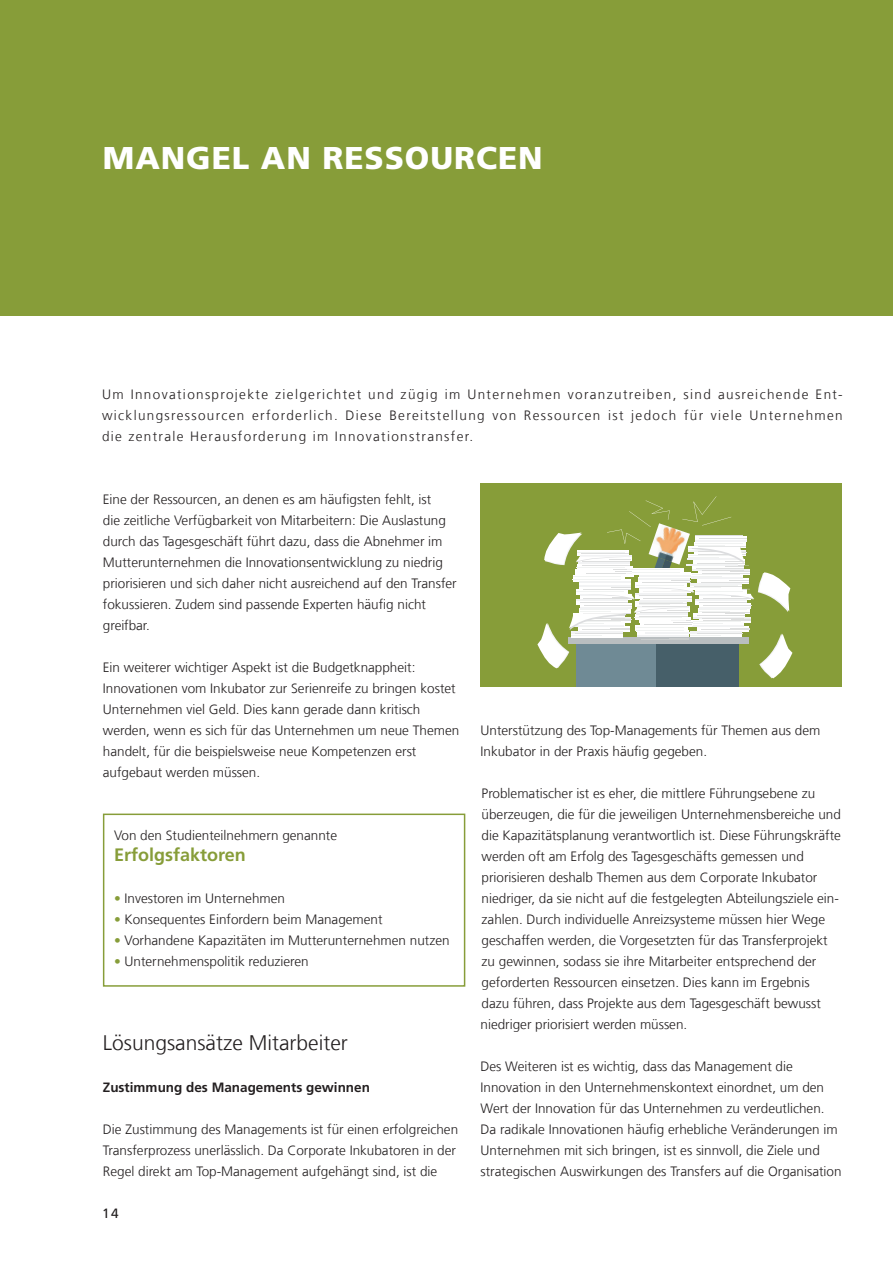
<style>
.page{position:relative;width:893px;height:1263px;background:#fff}
.page>*{position:absolute;margin:0;border:0;box-sizing:border-box;transform-origin:0 0}
._03_Standardüberschr{font:900 31.5px "Frutiger LT Com";letter-spacing:.03em;color:#fff}
._07_Zwischenüberschr{font:300 21px "Frutiger LT Com";color:#231f20}
._07_Zwischenüberschr-2{font:700 18px "Frutiger LT Com";color:#879d39}
._06_Fließtext{font:300 13.5px/21px "Frutiger LT Com";color:#231f20}
._04_Einleitungstext{font:300 13.5px/21px "Frutiger LT Com";letter-spacing:.1em;color:#231f20;text-align:justify}
._07_Zwischenüberschr-3{font:700 13.5px "Frutiger LT Com";color:#231f20}
.Absatzformat_1{font:300 13.5px "Frutiger LT Com";color:#231f20}
.t1{font:13.5px "Frutiger LT Com";color:#231f20}
.s1{color:#879d39}
</style>
<div class="page">
<div style="left:0;top:0;width:893px;height:315px;background:#879d39"></div>
<div style="left:480px;top:483px;width:362px;height:203px;background:#879d39"></div>
<div style="left:576px;top:644px;width:82px;height:42px;background:#6f8a95"></div>
<div style="left:657px;top:644px;width:82px;height:42px;background:#465f69"></div>
<svg style="left:537px;top:496px;width:255px;height:182px"></svg>
<div style="left:103px;top:813px;width:362px;height:174px;border:2px solid #879d39"></div>
<p class="_03_Standardüberschr" style="left:103px;top:139px;width:441px">MANGEL AN RESSOURCEN</p>
<p class="_04_Einleitungstext" style="left:102px;top:384px;width:742px">Um Innovationsprojekte zielgerichtet und zügig im Unternehmen voranzutreiben, sind ausreichende Ent&shy;wicklungsressourcen erforderlich. Diese Bereitstellung von Ressourcen ist jedoch für viele Unternehmen die zentrale Herausforderung im Innovationstransfer.</p>
<p class="_06_Fließtext" style="left:103px;top:489px;width:355px">Eine der Ressourcen, an denen es am häufigsten fehlt, ist<br>die zeitliche Verfügbarkeit von Mitarbeitern: Die Auslastung durch das Tagesgeschäft führt dazu, dass die Abnehmer im Mutterunternehmen die Innovationsentwicklung zu niedrig priorisieren und sich daher nicht ausreichend auf den Transfer fokussieren. Zudem sind passende Experten häufig nicht greifbar.</p>
<p class="_06_Fließtext" style="left:103px;top:657px;width:358px">Ein weiterer wichtiger Aspekt ist die Budgetknappheit:<br>Innovationen vom Inkubator zur Serienreife zu bringen kostet Unternehmen viel Geld. Dies kann gerade dann kritisch werden, wenn es sich für das Unternehmen um neue Themen handelt, für die beispielsweise neue Kompetenzen erst aufgebaut werden müssen.</p>
<p class="Absatzformat_1" style="left:114px;top:827px;width:225px">Von den Studienteilnehmern genannte</p>
<p class="_07_Zwischenüberschr-2" style="left:114px;top:844px;width:133px">Erfolgsfaktoren</p>
<p class="_06_Fließtext" style="left:114px;top:888px;width:173px"><span class="s1">•</span> Investoren im Unternehmen</p>
<p class="_06_Fließtext" style="left:114px;top:909px;width:270px"><span class="s1">•</span> Konsequentes Einfordern beim Management</p>
<p class="_06_Fließtext" style="left:114px;top:930px;width:337px"><span class="s1">•</span> Vorhandene Kapazitäten im Mutterunternehmen nutzen</p>
<p class="_06_Fließtext" style="left:114px;top:951px;width:196px"><span class="s1">•</span> Unternehmenspolitik reduzieren</p>
<p class="_07_Zwischenüberschr" style="left:103px;top:1031px;width:247px">Lösungsansätze Mitarbeiter</p>
<p class="_07_Zwischenüberschr-3" style="left:103px;top:1079px;width:269px">Zustimmung des Managements gewinnen</p>
<p class="_06_Fließtext" style="left:103px;top:1119px;width:357px">Die Zustimmung des Managements ist für einen erfolgreichen<br>Transferprozess unerlässlich. Da Corporate Inkubatoren in der<br>Regel direkt am Top-Management aufgehängt sind, ist die</p>
<p class="t1" style="left:102px;top:1205px;width:18px">14</p>
<p class="_06_Fließtext" style="left:480px;top:720px;width:341px">Unterstützung des Top-Managements für Themen aus dem<br>Inkubator in der Praxis häufig gegeben.</p>
<p class="_06_Fließtext" style="left:480px;top:783px;width:362px">Problematischer ist es eher, die mittlere Führungsebene zu überzeugen, die für die jeweiligen Unternehmensbereiche und die Kapazitätsplanung verantwortlich ist. Diese Führungskräfte werden oft am Erfolg des Tagesgeschäfts gemessen und priorisieren deshalb Themen aus dem Corporate Inkubator niedriger, da sie nicht auf die festgelegten Abteilungsziele ein&shy;zahlen. Durch individuelle Anreizsysteme müssen hier Wege geschaffen werden, die Vorgesetzten für das Transferprojekt zu gewinnen, sodass sie ihre Mitarbeiter entsprechend der geforderten Ressourcen einsetzen. Dies kann im Ergebnis<br>dazu führen, dass Projekte aus dem Tagesgeschäft bewusst niedriger priorisiert werden müssen.</p>
<p class="_06_Fließtext" style="left:480px;top:1056px;width:363px">Des Weiteren ist es wichtig, dass das Management die Innovation in den Unternehmenskontext einordnet, um den Wert der Innovation für das Unternehmen zu verdeutlichen.<br>Da radikale Innovationen häufig erhebliche Veränderungen im Unternehmen mit sich bringen, ist es sinnvoll, die Ziele und strategischen Auswirkungen des Transfers auf die Organisation</p>
</div>
